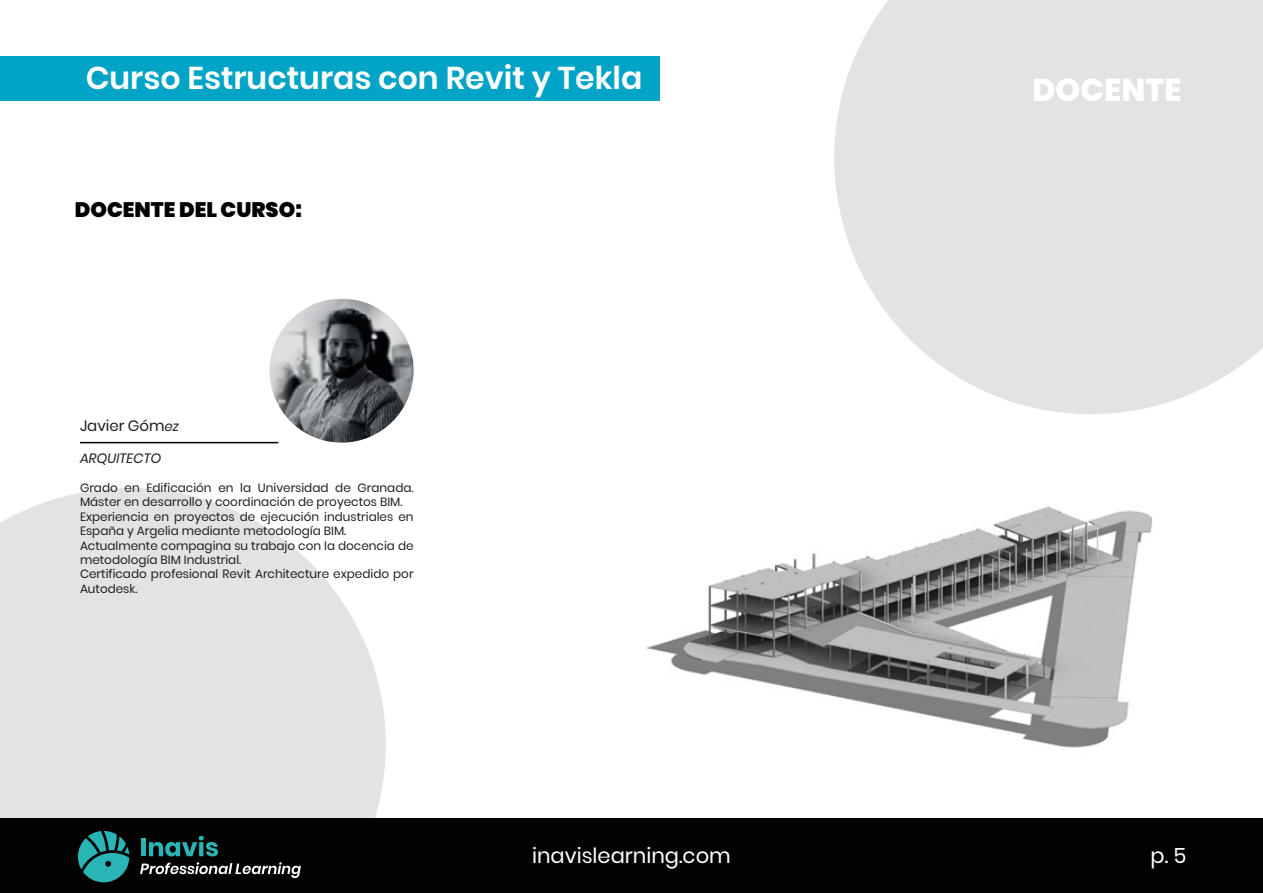
<style>
.page{position:relative;width:1263px;height:893px;background:#fff}
.page>*{position:absolute;margin:0;border:0;box-sizing:border-box;transform-origin:0 0}
.t1{font:600 31.5px "Poppins";color:#fff}
.t2{font:800 31.5px "Poppins";color:#fff}
.t3{font:21px "Poppins";color:#fff}
.t4{font:900 21px "Poppins";color:#000}
.t5{font:15px "Poppins";color:#1e1e1c}
.t6{font:italic 13.5px "Poppins";color:#1e1e1c}
.t7{font:12px/14.4px "Poppins";color:#1e1e1c}
.s1{font-style:italic;font-size:13.5px}
</style>
<div class="page">
<svg style="left:0;top:488px;width:386px;height:330px;background:#e7e6e6"></svg>
<svg style="left:834px;top:0;width:429px;height:414px;background:#e7e6e6"></svg>
<img style="left:646px;top:506px;width:507px;height:242px">
<div style="left:0;top:818px;width:1263px;height:75px;background:#020203"></div>
<hr style="left:142px;top:838px;width:4px;height:18px;background:#29b4b6">
<svg style="left:149px;top:836px;width:69px;height:20px"></svg>
<svg style="left:140px;top:862px;width:161px;height:16px"></svg>
<svg style="left:78px;top:831px;width:51px;height:51px"></svg>
<img style="left:270px;top:299px;width:144px;height:144px;border-radius:72px">
<hr style="left:80px;top:442px;width:198px;height:1px;background:#000">
<div style="left:0;top:56px;width:659px;height:44px;background:#01a4c7"></div>
<h1 class="t1" style="left:86px;top:59px;width:558px">Curso Estructuras con Revit y Tekla</h1>
<h2 class="t4" style="left:75px;top:197px;width:229px">DOCENTE DEL CURSO:</h2>
<p class="t5" style="left:80px;top:417px;width:100px">Javier Góm<span class="s1">ez</span></p>
<p class="t6" style="left:80px;top:451px;width:83px">ARQUITECTO</p>
<p class="t7" style="left:80px;top:481px;width:335px">Grado en Edificación en la Universidad de Granada.<br>Máster en desarrollo y coordinación de proyectos BIM.<br>Experiencia en proyectos de ejecución industriales en España y Argelia mediante metodología BIM.<br>Actualmente compagina su trabajo con la docencia de metodología BIM Industrial.<br>Certificado profesional Revit Architecture expedido por Autodesk.</p>
<h1 class="t2" style="left:1032px;top:72px;width:151px">DOCENTE</h1>
<h2 class="t3" style="left:532px;top:844px;width:200px">inavislearning.com</h2>
<h2 class="t3" style="left:1150px;top:844px;width:37px">p. 5</h2>
</div>
